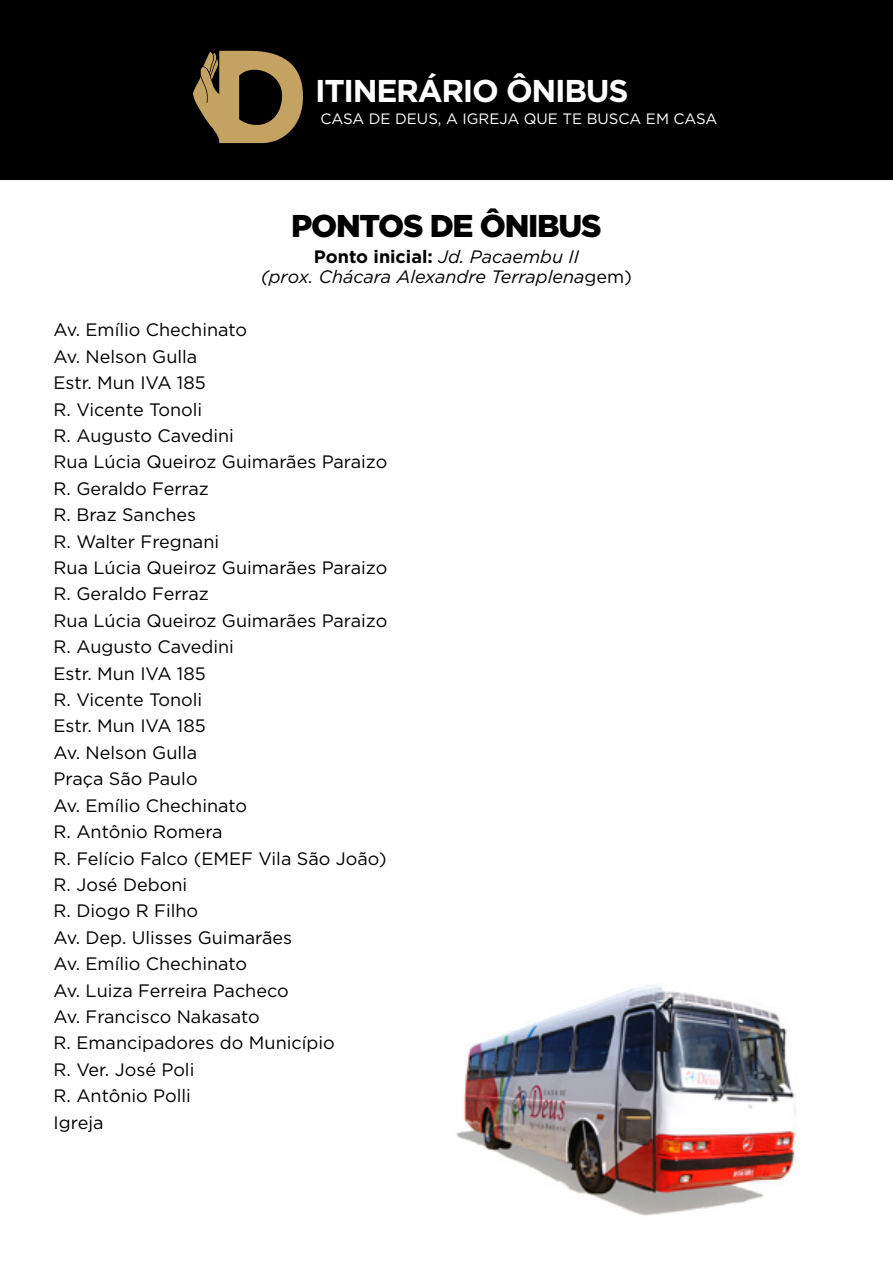
<style>
.page{position:relative;width:893px;height:1263px;background:#fff}
.page>*{position:absolute;margin:0;border:0;box-sizing:border-box;transform-origin:0 0}
.t1{font:700 31.5px "Gotham";letter-spacing:-.04em;color:#fff}
.t2{font:900 31.5px "Gotham";letter-spacing:-.04em;color:#000}
.t3{font:18px/26.4px "Gotham";color:#000}
.t4{font:italic 18px/20.4px "Gotham";color:#000;text-align:center}
.t5{font:15px "Gotham";color:#fff}
.s1{font-weight:700;font-style:normal}
.s2{font-style:normal}
</style>
<div class="page">
<img style="left:456px;top:985px;width:342px;height:231px">
<div style="left:0;top:0;width:893px;height:180px;background:#000"></div>
<svg style="left:193px;top:51px;width:111px;height:92px"></svg>
<h1 class="t1" style="left:315px;top:70px;width:315px">ITINERÁRIO ÔNIBUS</h1>
<p class="t5" style="left:320px;top:109px;width:398px">CASA DE DEUS, A IGREJA QUE TE BUSCA EM CASA</p>
<h1 class="t2" style="left:291px;top:204px;width:312px">PONTOS DE ÔNIBUS</h1>
<p class="t4" style="left:261px;top:246px;width:373px"><span class="s1">Ponto inicial:</span> Jd. Pacaembu II<br>(prox. Chácara Alexandre Terraplena<span class="s2">gem)</span></p>
<p class="t3" style="left:54px;top:316px;width:335px">Av. Emílio Chechinato<br>Av. Nelson Gulla<br>Estr. Mun IVA 185<br>R. Vicente Tonoli<br>R. Augusto Cavedini<br>Rua Lúcia Queiroz Guimarães Paraizo<br>R. Geraldo Ferraz<br>R. Braz Sanches<br>R. Walter Fregnani<br>Rua Lúcia Queiroz Guimarães Paraizo<br>R. Geraldo Ferraz<br>Rua Lúcia Queiroz Guimarães Paraizo<br>R. Augusto Cavedini<br>Estr. Mun IVA 185<br>R. Vicente Tonoli<br>Estr. Mun IVA 185<br>Av. Nelson Gulla<br>Praça São Paulo<br>Av. Emílio Chechinato<br>R. Antônio Romera<br>R. Felício Falco (EMEF Vila São João)<br>R. José Deboni<br>R. Diogo R Filho<br>Av. Dep. Ulisses Guimarães<br>Av. Emílio Chechinato<br>Av. Luiza Ferreira Pacheco<br>Av. Francisco Nakasato<br>R. Emancipadores do Município<br>R. Ver. José Poli<br>R. Antônio Polli<br>Igreja</p>
</div>
